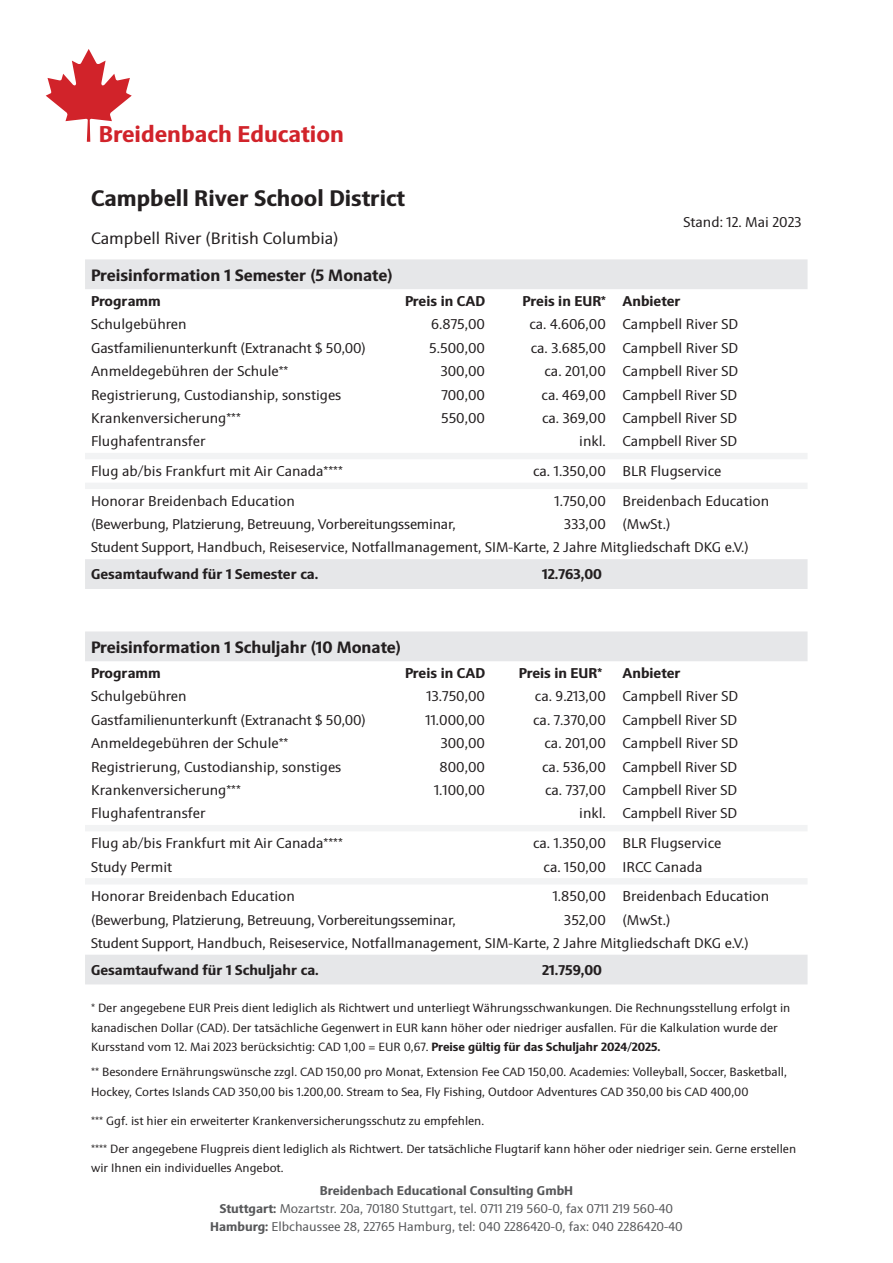
<style>
.page{position:relative;width:893px;height:1263px;background:#fff}
.page>*{position:absolute;margin:0;border:0;box-sizing:border-box;transform-origin:0 0}
.t1{font:700 22.95px "Sinova Pro";color:#d1232a}
.t2{font:700 22.5px "Sinova Pro";color:#231f20}
.t3{font:700 16.5px "Sinova Pro";color:#231f20}
.t4{font:16.5px "Sinova Pro";color:#231f20}
.t5{font:14.25px "Sinova Pro";color:#231f20}
.t6{font:700 14.25px "Sinova Pro";color:#231f20}
.t7{font:14.1px "Sinova Pro";letter-spacing:-.015em;color:#231f20}
.t8{font:12.75px "Sinova Pro";color:#57585a}
.t9{font:700 12.75px "Sinova Pro";color:#57585a}
.t10{font:12px/19.5px "Sinova Pro";color:#231f20}
.s1{font-weight:700}
</style>
<div class="page">
<svg style="left:85px;top:259px;width:722px;height:725px"></svg>
<svg style="left:85px;top:453px;width:722px;height:431px"></svg>
<svg style="left:46px;top:49px;width:86px;height:93px"></svg>
<p class="t1" style="left:99px;top:120px;width:247px">Breidenbach Education</p>
<p class="t2" style="left:91px;top:185px;width:316px">Campbell River School District</p>
<p class="t5" style="left:683px;top:214px;width:120px">Stand: 12. Mai 2023</p>
<p class="t4" style="left:91px;top:229px;width:249px">Campbell River (British Columbia)</p>
<p class="t3" style="left:91px;top:265px;width:303px">Preisinformation 1 Semester (5 Monate)</p>
<p class="t6" style="left:91px;top:293px;width:71px">Programm</p>
<p class="t6" style="left:405px;top:293px;width:82px">Preis in CAD</p>
<p class="t6" style="left:523px;top:293px;width:85px">Preis in EUR*</p>
<p class="t6" style="left:623px;top:293px;width:59px">Anbieter</p>
<p class="t5" style="left:91px;top:316px;width:97px">Schulgebühren</p>
<p class="t5" style="left:431px;top:316px;width:55px">6.875,00</p>
<p class="t5" style="left:529px;top:316px;width:78px">ca. 4.606,00</p>
<p class="t5" style="left:623px;top:316px;width:117px">Campbell River SD</p>
<p class="t5" style="left:91px;top:339px;width:276px">Gastfamilienunterkunft (Extranacht $ 50,00)</p>
<p class="t5" style="left:429px;top:339px;width:57px">5.500,00</p>
<p class="t5" style="left:531px;top:339px;width:77px">ca. 3.685,00</p>
<p class="t5" style="left:623px;top:339px;width:117px">Campbell River SD</p>
<p class="t5" style="left:91px;top:363px;width:199px">Anmeldegebühren der Schule**</p>
<p class="t5" style="left:441px;top:363px;width:46px">300,00</p>
<p class="t5" style="left:545px;top:363px;width:63px">ca. 201,00</p>
<p class="t5" style="left:623px;top:363px;width:117px">Campbell River SD</p>
<p class="t5" style="left:91px;top:386px;width:252px">Registrierung, Custodianship, sonstiges</p>
<p class="t5" style="left:441px;top:386px;width:45px">700,00</p>
<p class="t5" style="left:542px;top:386px;width:66px">ca. 469,00</p>
<p class="t5" style="left:623px;top:386px;width:116px">Campbell River SD</p>
<p class="t5" style="left:91px;top:410px;width:151px">Krankenversicherung***</p>
<p class="t5" style="left:441px;top:410px;width:46px">550,00</p>
<p class="t5" style="left:542px;top:410px;width:65px">ca. 369,00</p>
<p class="t5" style="left:623px;top:410px;width:116px">Campbell River SD</p>
<p class="t5" style="left:91px;top:433px;width:116px">Flughafentransfer</p>
<p class="t5" style="left:579px;top:433px;width:28px">inkl.</p>
<p class="t5" style="left:623px;top:433px;width:116px">Campbell River SD</p>
<p class="t5" style="left:91px;top:463px;width:253px">Flug ab/bis Frankfurt mit Air Canada****</p>
<p class="t5" style="left:533px;top:463px;width:74px">ca. 1.350,00</p>
<p class="t5" style="left:623px;top:463px;width:100px">BLR Flugservice</p>
<p class="t5" style="left:91px;top:493px;width:205px">Honorar Breidenbach Education</p>
<p class="t5" style="left:555px;top:493px;width:53px">1.750,00</p>
<p class="t5" style="left:623px;top:493px;width:148px">Breidenbach Education</p>
<p class="t7" style="left:91px;top:516px;width:366px">(Bewerbung, Platzierung, Betreuung, Vorbereitungsseminar,</p>
<p class="t5" style="left:564px;top:516px;width:43px">333,00</p>
<p class="t5" style="left:623px;top:516px;width:49px">(MwSt.)</p>
<p class="t7" style="left:91px;top:539px;width:659px">Student Support, Handbuch, Reiseservice, Notfallmanagement, SIM-Karte, 2 Jahre Mitgliedschaft DKG e.V.)</p>
<p class="t6" style="left:91px;top:566px;width:229px">Gesamtaufwand für 1 Semester ca.</p>
<p class="t6" style="left:542px;top:566px;width:61px">12.763,00</p>
<p class="t3" style="left:91px;top:637px;width:311px">Preisinformation 1 Schuljahr (10 Monate)</p>
<p class="t6" style="left:91px;top:665px;width:71px">Programm</p>
<p class="t6" style="left:405px;top:665px;width:82px">Preis in CAD</p>
<p class="t6" style="left:519px;top:665px;width:85px">Preis in EUR*</p>
<p class="t6" style="left:623px;top:665px;width:59px">Anbieter</p>
<p class="t5" style="left:91px;top:688px;width:97px">Schulgebühren</p>
<p class="t5" style="left:427px;top:688px;width:60px">13.750,00</p>
<p class="t5" style="left:535px;top:688px;width:72px">ca. 9.213,00</p>
<p class="t5" style="left:623px;top:688px;width:117px">Campbell River SD</p>
<p class="t5" style="left:91px;top:711px;width:276px">Gastfamilienunterkunft (Extranacht $ 50,00)</p>
<p class="t5" style="left:426px;top:711px;width:61px">11.000,00</p>
<p class="t5" style="left:533px;top:711px;width:74px">ca. 7.370,00</p>
<p class="t5" style="left:623px;top:711px;width:116px">Campbell River SD</p>
<p class="t5" style="left:91px;top:735px;width:199px">Anmeldegebühren der Schule**</p>
<p class="t5" style="left:441px;top:735px;width:46px">300,00</p>
<p class="t5" style="left:545px;top:735px;width:63px">ca. 201,00</p>
<p class="t5" style="left:623px;top:735px;width:117px">Campbell River SD</p>
<p class="t5" style="left:91px;top:758px;width:252px">Registrierung, Custodianship, sonstiges</p>
<p class="t5" style="left:440px;top:758px;width:47px">800,00</p>
<p class="t5" style="left:542px;top:758px;width:65px">ca. 536,00</p>
<p class="t5" style="left:623px;top:758px;width:116px">Campbell River SD</p>
<p class="t5" style="left:91px;top:782px;width:151px">Krankenversicherung***</p>
<p class="t5" style="left:434px;top:782px;width:53px">1.100,00</p>
<p class="t5" style="left:545px;top:782px;width:62px">ca. 737,00</p>
<p class="t5" style="left:623px;top:782px;width:116px">Campbell River SD</p>
<p class="t5" style="left:91px;top:805px;width:116px">Flughafentransfer</p>
<p class="t5" style="left:579px;top:805px;width:28px">inkl.</p>
<p class="t5" style="left:623px;top:805px;width:116px">Campbell River SD</p>
<p class="t5" style="left:91px;top:835px;width:253px">Flug ab/bis Frankfurt mit Air Canada****</p>
<p class="t5" style="left:533px;top:835px;width:74px">ca. 1.350,00</p>
<p class="t5" style="left:623px;top:835px;width:100px">BLR Flugservice</p>
<p class="t5" style="left:91px;top:858px;width:83px">Study Permit</p>
<p class="t5" style="left:544px;top:858px;width:64px">ca. 150,00</p>
<p class="t5" style="left:623px;top:858px;width:81px">IRCC Canada</p>
<p class="t5" style="left:91px;top:888px;width:205px">Honorar Breidenbach Education</p>
<p class="t5" style="left:553px;top:888px;width:55px">1.850,00</p>
<p class="t5" style="left:623px;top:888px;width:148px">Breidenbach Education</p>
<p class="t7" style="left:91px;top:911px;width:366px">(Bewerbung, Platzierung, Betreuung, Vorbereitungsseminar,</p>
<p class="t5" style="left:564px;top:911px;width:43px">352,00</p>
<p class="t5" style="left:623px;top:911px;width:49px">(MwSt.)</p>
<p class="t7" style="left:91px;top:935px;width:659px">Student Support, Handbuch, Reiseservice, Notfallmanagement, SIM-Karte, 2 Jahre Mitgliedschaft DKG e.V.)</p>
<p class="t6" style="left:91px;top:962px;width:229px">Gesamtaufwand für 1 Schuljahr ca.</p>
<p class="t6" style="left:542px;top:962px;width:61px">21.759,00</p>
<p class="t10" style="left:91px;top:998px;width:701px">* Der angegebene EUR Preis dient lediglich als Richtwert und unterliegt Währungsschwankungen. Die Rechnungsstellung erfolgt in kanadischen Dollar (CAD). Der tatsächliche Gegenwert in EUR kann höher oder niedriger ausfallen. Für die Kalkulation wurde der<br>Kursstand vom 12. Mai 2023 berücksichtig: CAD 1,00 = EUR 0,67. <span class="s1">Preise gültig für das Schuljahr 2024/2025.</span></p>
<p class="t10" style="left:91px;top:1062px;width:697px">** Besondere Ernährungswünsche zzgl. CAD 150,00 pro Monat, Extension Fee CAD 150,00. Academies: Volleyball, Soccer, Basketball,<br>Hockey, Cortes Islands CAD 350,00 bis 1.200,00. Stream to Sea, Fly Fishing, Outdoor Adventures CAD 350,00 bis CAD 400,00</p>
<p class="t10" style="left:91px;top:1111px;width:395px">*** Ggf. ist hier ein erweiterter Krankenversicherungsschutz zu empfehlen.</p>
<p class="t10" style="left:91px;top:1139px;width:707px">**** Der angegebene Flugpreis dient lediglich als Richtwert. Der tatsächliche Flugtarif kann höher oder niedriger sein. Gerne erstellen wir Ihnen ein individuelles Angebot.</p>
<p class="t9" style="left:320px;top:1183px;width:255px">Breidenbach Educational Consulting GmbH</p>
<p class="t8" style="left:220px;top:1201px;width:455px"><span class="s1">Stuttgart:</span> Mozartstr. 20a, 70180 Stuttgart, tel. 0711 219 560-0, fax 0711 219 560-40</p>
<p class="t8" style="left:210px;top:1219px;width:474px"><span class="s1">Hamburg:</span> Elbchaussee 28, 22765 Hamburg, tel: 040 2286420-0, fax: 040 2286420-40</p>
</div>
